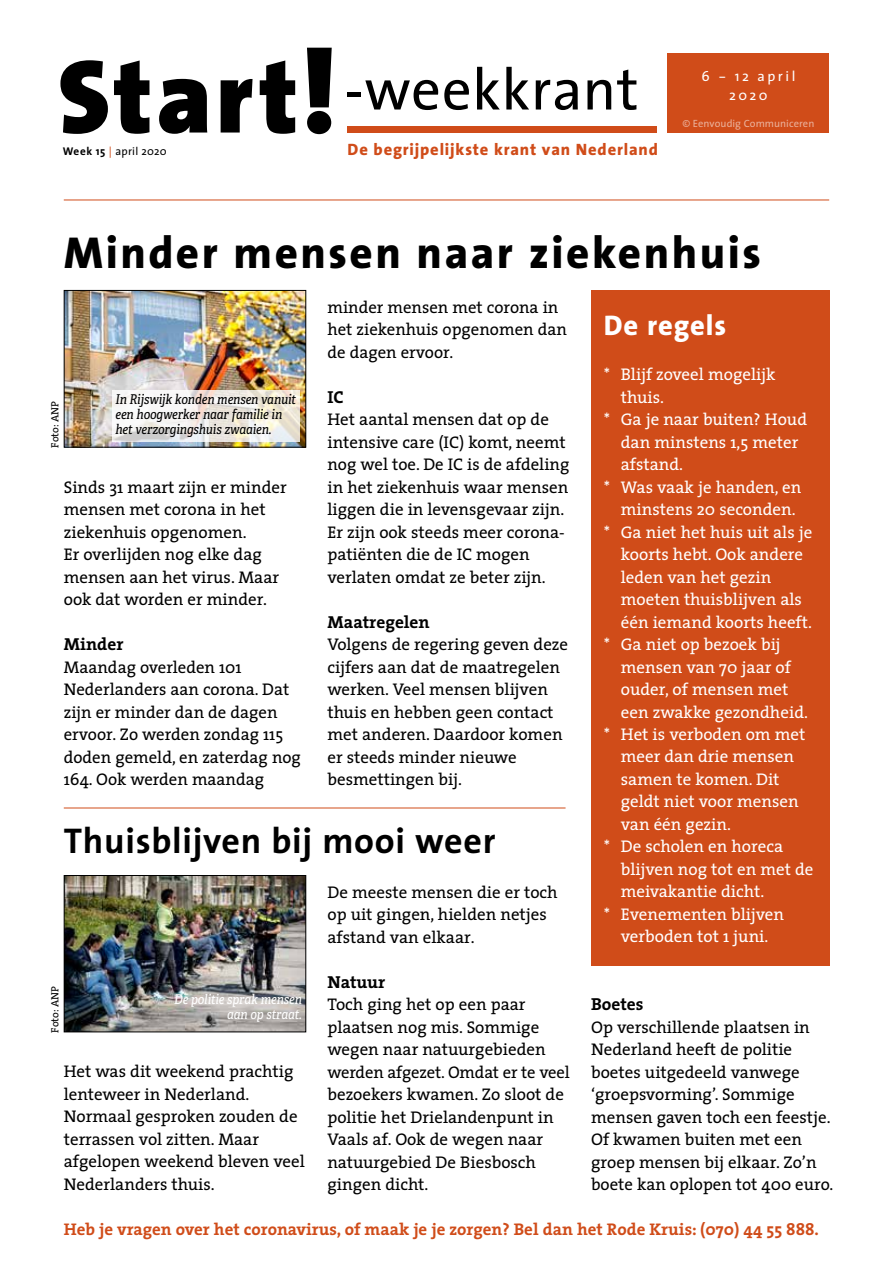
<style>
.page{position:relative;width:893px;height:1263px;background:#fff}
.page>*{position:absolute;margin:0;border:0;box-sizing:border-box;transform-origin:0 0}
.t1{font:900 105px "The Sans";letter-spacing:.035em;color:#000}
.t2{font:58.5px "The Sans";letter-spacing:.01em;color:#000}
.t3{font:800 45px "The Sans B8";letter-spacing:.055em;color:#000}
.t4{font:700 36px "The Sans";letter-spacing:.02em;color:#000}
.t5{font:800 28.5px "The Sans B8";letter-spacing:.03em;color:#fff}
.t6{font:700 17.4px "The Serif";color:#000}
.t7{font:16.95px/22.5px "The Serif";color:#000}
.t8{font:16.95px "The Serif";color:#fff}
.t9{font:700 16.95px "The Serif";color:#d04c19}
.t10{font:800 16.5px "The Sans B8";letter-spacing:.05em;color:#d04c19}
.t11{font:14.25px/19.5px "The Sans";letter-spacing:.175em;color:#fff;text-align:center}
.t12{font:italic 13.5px/15px "Adelle Condensed";color:#000}
.t13{font:italic 13.5px/15px "Adelle Condensed";color:#fff;text-align:right}
.t14{font:11.25px "The Sans";letter-spacing:.025em;color:#000}
.t15{font:10.5px "The Sans";letter-spacing:.005em;color:#eab09a}
.t16{font:10.5px "The Serif";color:#000}
.s1{font-weight:700}
.s2{color:#d04c19}
.s3{font-weight:900;font-size:116.25px}
</style>
<div class="page">
<hr style="left:64px;top:200px;width:765px;height:1px;background:#d04c19">
<hr style="left:64px;top:808px;width:502px;height:1px;background:#d04c19">
<img style="left:66px;top:292px;width:238px;height:154px">
<div style="left:64px;top:290px;width:242px;height:158px;border:1px solid #000"></div>
<img style="left:66px;top:877px;width:238px;height:153px">
<div style="left:64px;top:875px;width:242px;height:157px;border:1px solid #000"></div>
<div style="left:591px;top:290px;width:238px;height:675px;background:#d04c19"></div>
<svg style="left:112px;top:390px;width:187px;height:51px"></svg>
<div style="left:668px;top:53px;width:161px;height:80px;background:#d04c19"></div>
<div style="left:348px;top:126px;width:309px;height:6px;background:#d04c19"></div>
<h1 class="t1" style="left:58px;top:8px;width:242px">Start</h1>
<p class="t14" style="left:63px;top:142px;width:106px"><span class="s1">Week 15</span> <span class="s2">|</span> april 2020</p>
<h2 class="t2" style="left:301px;top:41px;width:339px"><span class="s3">!</span>-weekkrant</h2>
<p class="t10" style="left:348px;top:141px;width:312px">De begrijpelijkste krant van Nederland</p>
<p class="t11" style="left:701px;top:66px;width:96px">6 − 12 april<br>2020</p>
<p class="t15" style="left:682px;top:114px;width:134px">© Eenvoudig Communiceren</p>
<h3 class="t3" style="left:64px;top:228px;width:699px">Minder mensen naar ziekenhuis</h3>
<p class="t7" style="left:327px;top:295px;width:241px">minder mensen met corona in het ziekenhuis opgenomen dan de dagen ervoor.</p>
<p class="t6" style="left:327px;top:382px;width:18px">IC</p>
<p class="t7" style="left:327px;top:408px;width:243px">Het aantal mensen dat op de intensive care (IC) komt, neemt nog wel toe. De IC is de afdeling in het ziekenhuis waar mensen liggen die in levensgevaar zijn.<br>Er zijn ook steeds meer corona&shy;patiënten die de IC mogen verlaten omdat ze beter zijn.</p>
<p class="t6" style="left:327px;top:607px;width:104px">Maatregelen</p>
<p class="t7" style="left:327px;top:633px;width:242px">Volgens de regering geven deze cijfers aan dat de maatregelen werken. Veel mensen blijven thuis en hebben geen contact met anderen. Daardoor komen er steeds minder nieuwe besmettingen bij.</p>
<h3 class="t5" style="left:604px;top:310px;width:124px">De regels</h3>
<p class="t8" style="left:604px;top:360px;width:173px">* Blijf zoveel mogelijk</p>
<p class="t8" style="left:621px;top:383px;width:45px">thuis.</p>
<p class="t8" style="left:604px;top:405px;width:205px">* Ga je naar buiten? Houd</p>
<p class="t8" style="left:621px;top:428px;width:179px">dan minstens 1,5 meter</p>
<p class="t8" style="left:621px;top:450px;width:64px">afstand.</p>
<p class="t8" style="left:604px;top:473px;width:199px">* Was vaak je handen, en</p>
<p class="t8" style="left:621px;top:495px;width:176px">minstens 20 seconden.</p>
<p class="t8" style="left:604px;top:518px;width:210px">* Ga niet het huis uit als je</p>
<p class="t8" style="left:621px;top:540px;width:184px">koorts hebt. Ook andere</p>
<p class="t8" style="left:621px;top:563px;width:152px">leden van het gezin</p>
<p class="t8" style="left:621px;top:585px;width:183px">moeten thuisblijven als</p>
<p class="t8" style="left:621px;top:608px;width:193px">één iemand koorts heeft.</p>
<p class="t8" style="left:604px;top:630px;width:178px">* Ga niet op bezoek bij</p>
<p class="t8" style="left:621px;top:653px;width:172px">mensen van 70 jaar of</p>
<p class="t8" style="left:621px;top:675px;width:169px">ouder, of mensen met</p>
<p class="t8" style="left:621px;top:698px;width:189px">een zwakke gezondheid.</p>
<p class="t8" style="left:604px;top:720px;width:203px">* Het is verboden om met</p>
<p class="t8" style="left:621px;top:743px;width:175px">meer dan drie mensen</p>
<p class="t8" style="left:621px;top:765px;width:160px">samen te komen. Dit</p>
<p class="t8" style="left:621px;top:788px;width:179px">geldt niet voor mensen</p>
<p class="t8" style="left:621px;top:810px;width:112px">van één gezin.</p>
<p class="t8" style="left:604px;top:833px;width:181px">* De scholen en horeca</p>
<p class="t8" style="left:621px;top:855px;width:194px">blijven nog tot en met de</p>
<p class="t8" style="left:621px;top:878px;width:145px">meivakantie dicht.</p>
<p class="t8" style="left:604px;top:900px;width:182px">* Evenementen blijven</p>
<p class="t8" style="left:621px;top:923px;width:149px">verboden tot 1 juni.</p>
<p class="t12" style="left:115px;top:391px;width:182px">In Rijswijk konden mensen vanuit een hoogwerker naar familie in het verzorgingshuis zwaaien.</p>
<p class="t16" style="left:46px;top:448px;width:48px;rotate:-90deg">Foto: ANP</p>
<p class="t7" style="left:64px;top:475px;width:225px">Sinds 31 maart zijn er minder mensen met corona in het ziekenhuis opgenomen.<br>Er overlijden nog elke dag mensen aan het virus. Maar ook dat worden er minder.</p>
<p class="t6" style="left:64px;top:630px;width:61px">Minder</p>
<p class="t7" style="left:64px;top:655px;width:239px">Maandag overleden 101<br>Nederlanders aan corona. Dat zijn er minder dan de dagen ervoor. Zo werden zondag 115 doden gemeld, en zaterdag nog<br>164. Ook werden maandag</p>
<h3 class="t4" style="left:64px;top:810px;width:433px">Thuisblijven bij mooi weer</h3>
<p class="t7" style="left:327px;top:880px;width:232px">De meeste mensen die er toch op uit gingen, hielden netjes afstand van elkaar.</p>
<p class="t6" style="left:327px;top:967px;width:59px">Natuur</p>
<p class="t7" style="left:327px;top:993px;width:244px">Toch ging het op een paar plaatsen nog mis. Sommige wegen naar natuurgebieden werden afgezet. Omdat er te veel bezoekers kwamen. Zo sloot de politie het Drielandenpunt in<br>Vaals af. Ook de wegen naar natuurgebied De Biesbosch gingen dicht.</p>
<p class="t16" style="left:46px;top:1033px;width:48px;rotate:-90deg">Foto: ANP</p>
<p class="t13" style="left:174px;top:991px;width:129px">De politie sprak mensen aan op straat.</p>
<p class="t6" style="left:591px;top:990px;width:54px">Boetes</p>
<p class="t7" style="left:591px;top:1015px;width:244px">Op verschillende plaatsen in<br>Nederland heeft de politie boetes uitgedeeld vanwege ‘groepsvorming’. Sommige mensen gaven toch een feestje.<br>Of kwamen buiten met een groep mensen bij elkaar. Zo’n boete kan oplopen tot 400 euro.</p>
<p class="t9" style="left:64px;top:1215px;width:757px">Heb je vragen over het coronavirus, of maak je je zorgen? Bel dan het Rode Kruis: (070) 44 55 888.</p>
<p class="t7" style="left:64px;top:1060px;width:243px">Het was dit weekend prachtig lenteweer in Nederland.<br>Normaal gesproken zouden de terrassen vol zitten. Maar afgelopen weekend bleven veel<br>Nederlanders thuis.</p>
</div>
